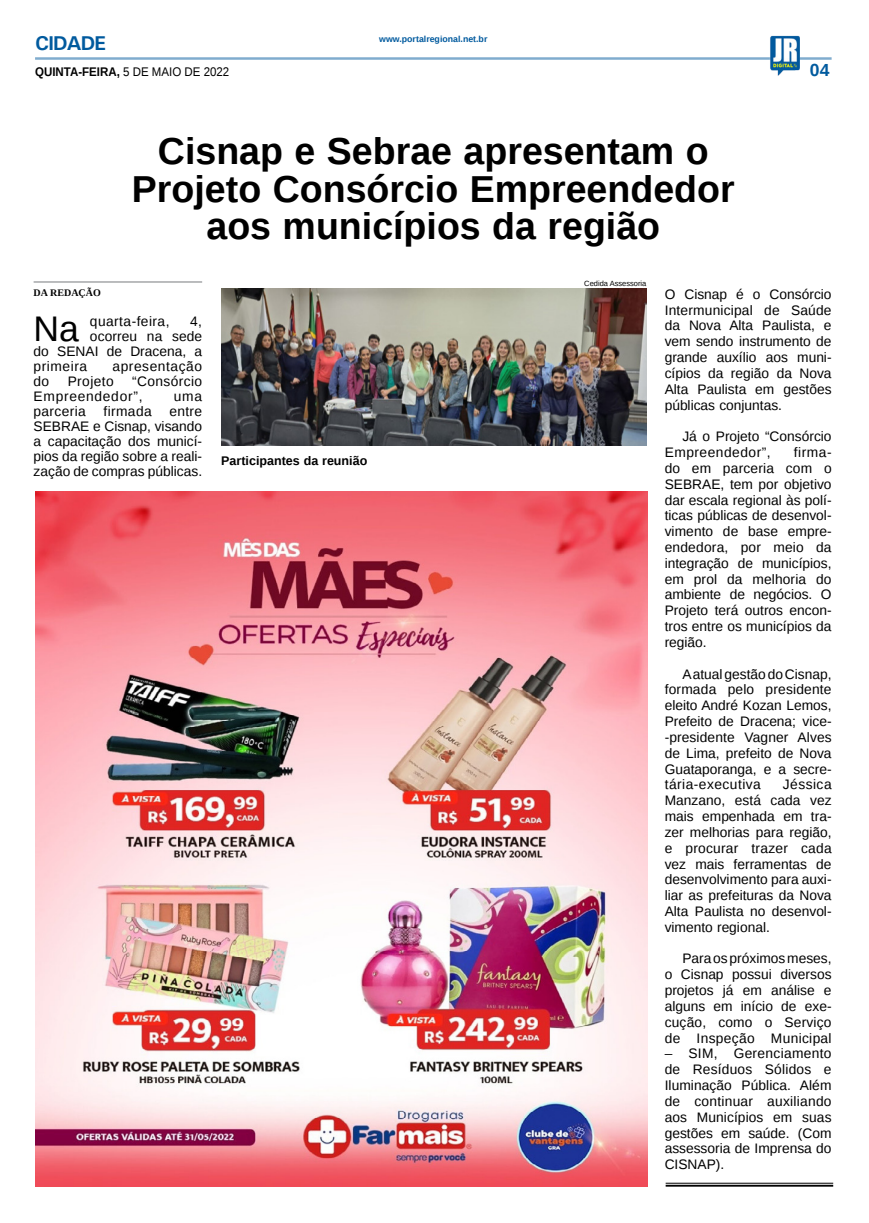
<style>
.page{position:relative;width:869px;height:1223px;background:#fff}
.page>*{position:absolute;margin:0;border:0;box-sizing:border-box;transform-origin:0 0}
.TÍTULO{font:700 37.5px/37.5px "Liberation Sans";color:#000;text-align:center}
.MATÉRIA{font:35.5px "Liberation Sans";color:#000}
.TITULO_PG{font:700 20px "Univers";letter-spacing:-.04em;color:#005a9e}
.TÍTULO-2{font:700 17.5px "Liberation Sans";color:#005a9e}
.MATÉRIA-2{font:13.75px/15.9px "Liberation Sans";color:#000;text-align:justify}
.MATÉRIA-3{font:13.75px/15.1px "Liberation Sans";letter-spacing:.055em;color:#000}
.MATÉRIA-4{font:13.75px "Liberation Sans";letter-spacing:.03em;color:#000}
.MATÉRIA-5{font:13.75px "Liberation Sans";letter-spacing:.04em;color:#000}
.MATÉRIA-6{font:13.75px "Liberation Sans";letter-spacing:.025em;color:#000}
.DATA_PG{font:700 12.5px "Liberation Sans";color:#000;scale:.92 1}
.LEGENDA{font:700 12.5px "Liberation Sans";color:#000}
.CRÉDITO_NOME{font:700 10px "Liberation Serif";color:#000}
.DATA_PG-2{font:700 8.75px "Liberation Sans";color:#005a9e}
.CRÉDITO_FOTO{font:7.5px "Liberation Sans";color:#000}
.s1{font-weight:400}
</style>
<div class="page">
<hr style="left:35px;top:57px;width:796px;height:3px;background:#005a9e">
<img style="left:769px;top:36px;width:30px;height:40px">
<img style="left:35px;top:491px;width:612px;height:695px">
<hr style="left:665px;top:1182px;width:167px;height:1px;background:#000">
<hr style="left:665px;top:1184px;width:167px;height:2px;background:#000">
<img style="left:221px;top:289px;width:425px;height:156px">
<hr style="left:34px;top:281px;width:168px;height:1px;background:#939598">
<p class="TITULO_PG" style="left:35px;top:31px;width:72px">CIDADE</p>
<p class="DATA_PG" style="left:35px;top:63px;width:212px">QUINTA-FEIRA, <span class="s1">5 DE MAIO DE 2022</span></p>
<p class="DATA_PG-2" style="left:379px;top:33px;width:110px">www.portalregional.net.br</p>
<p class="TÍTULO" style="left:132px;top:132px;width:604px">Cisnap e Sebrae apresentam o<br>Projeto Consórcio Empreendedor aos municípios da região</p>
<p class="TÍTULO-2" style="left:809px;top:58px;width:21px">04</p>
<p class="CRÉDITO_NOME" style="left:34px;top:285px;width:69px">DA REDAÇÃO</p>
<p class="MATÉRIA" style="left:34px;top:308px;width:47px">Na</p>
<p class="MATÉRIA-4" style="left:90px;top:313px;width:81px">quarta-feira,</p>
<p class="MATÉRIA-2" style="left:190px;top:313px;width:13px">4,</p>
<p class="MATÉRIA-2" style="left:90px;top:328px;width:114px">ocorreu na sede</p>
<p class="MATÉRIA-2" style="left:34px;top:343px;width:170px">do SENAI de Dracena, a</p>
<p class="MATÉRIA-5" style="left:34px;top:358px;width:55px">primeira</p>
<p class="MATÉRIA-5" style="left:112px;top:358px;width:91px">apresentação</p>
<p class="MATÉRIA-2" style="left:34px;top:374px;width:17px">do</p>
<p class="MATÉRIA-4" style="left:68px;top:373px;width:47px">Projeto</p>
<p class="MATÉRIA-3" style="left:34px;top:374px;width:170px;text-indent:98px">“Consórcio<br>Empreendedor”,</p>
<p class="MATÉRIA-2" style="left:174px;top:389px;width:30px">uma</p>
<p class="MATÉRIA-6" style="left:34px;top:403px;width:54px">parceria</p>
<p class="MATÉRIA-6" style="left:103px;top:403px;width:50px">firmada</p>
<p class="MATÉRIA-2" style="left:34px;top:404px;width:170px;line-height:15.1px;text-indent:136px">entre SEBRAE e Cisnap, visando a capacitação dos municí&shy;pios da região sobre a reali&shy;zação de compras públicas.</p>
<p class="LEGENDA" style="left:221px;top:452px;width:147px">Participantes da reunião</p>
<p class="CRÉDITO_FOTO" style="left:584px;top:279px;width:64px">Cedida Assessoria</p>
<p class="MATÉRIA-2" style="left:664px;top:287px;width:168px">O Cisnap é o Consórcio Intermunicipal de Saúde da Nova Alta Paulista, e vem sendo instrumento de grande auxílio aos muni&shy;cípios da região da Nova Alta Paulista em gestões públicas conjuntas.</p>
<p class="MATÉRIA-2" style="left:664px;top:429px;width:168px;text-indent:18px">Já o Projeto “Consórcio<br>Empreendedor”,</p>
<p class="MATÉRIA-2" style="left:664px;top:445px;width:168px;text-indent:129px">firma&shy;do em parceria com o SEBRAE, tem por objetivo dar escala regional às polí&shy;ticas públicas de desenvol&shy;vimento de base empre&shy;endedora, por meio da integração de municípios, em prol da melhoria do ambiente de negócios. O Projeto terá outros encon&shy;tros entre os municípios da região.</p>
<p class="MATÉRIA-2" style="left:664px;top:666px;width:168px;text-indent:18px">A atual gestão do Cisnap, formada pelo presidente eleito André Kozan Lemos, Prefeito de Dracena; vice--presidente Vagner Alves de Lima, prefeito de Nova Guataporanga, e a secre&shy;tária-executiva</p>
<p class="MATÉRIA-2" style="left:664px;top:777px;width:168px;text-indent:118px">Jéssica Manzano, está cada vez mais empenhada em tra&shy;zer melhorias para região, e procurar trazer cada vez mais ferramentas de desenvolvimento para auxi&shy;liar as prefeituras da Nova Alta Paulista no desenvol&shy;vimento regional.</p>
<p class="MATÉRIA-2" style="left:664px;top:951px;width:168px;text-indent:18px">Para os próximos meses, o Cisnap possui diversos projetos já em análise e alguns em início de exe&shy;cução, como o Serviço de Inspeção Municipal</p>
<p class="MATÉRIA-2" style="left:664px;top:1046px;width:168px">– SIM, Gerenciamento de Resíduos Sólidos e Iluminação Pública. Além de continuar auxiliando aos Municípios em suas gestões em saúde. (Com assessoria de Imprensa do CISNAP).</p>
</div>
